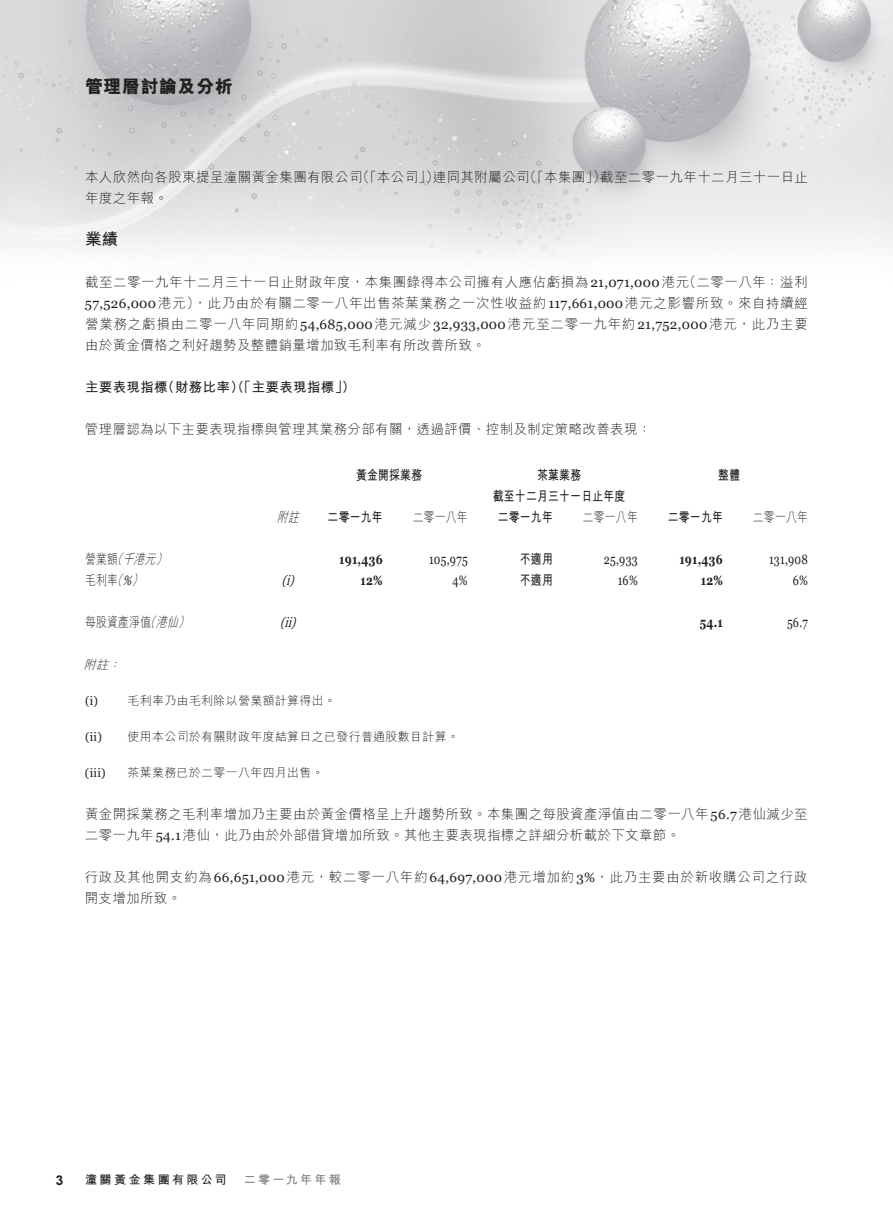
<style>
.page{position:relative;width:893px;height:1212px;background:#fff}
.page>*{position:absolute;margin:0;border:0;box-sizing:border-box;transform-origin:0 0}
.t1{font:800 18px "M Hei HK";letter-spacing:.03em;color:#231f20}
.t2{font:700 16.5px "M Hei HK";color:#231f20}
.t3{font:300 13.5px/21px "M Hei HK";letter-spacing:.03em;color:#231f20}
.t4{font:300 13.5px/21px "M Hei HK";letter-spacing:.05em;color:#231f20}
.t5{font:700 13.5px "M Hei HK";letter-spacing:.025em;color:#231f20;scale:.8 1}
.t6{font:300 13.5px "M Hei HK";letter-spacing:.03em;color:#231f20;scale:.8 1}
.t7{font:13.5px "Georgia";letter-spacing:.025em;color:#231f20;scale:.8 1}
.t8{font:700 13.5px "Georgia";letter-spacing:.025em;color:#231f20;scale:.8 1}
.t9{font:700 13.5px "M Hei HK";letter-spacing:.025em;color:#231f20}
.t10{font:italic 300 13.5px "M Hei HK";color:#231f20;scale:.8 1}
.t11{font:italic 13.5px "Georgia";color:#231f20;scale:.8 1}
.t12{font:700 13.5px "Arial";color:#231f20}
.t13{font:300 12px "M Hei HK";letter-spacing:.025em;color:#231f20}
.t14{font:12px "Georgia";color:#231f20}
.t15{font:700 12px "M Hei HK";letter-spacing:.205em;color:#231f20}
.t16{font:700 12px "M Hei HK";letter-spacing:.19em;color:#76787b}
.t17{font:italic 300 12px "M Hei HK";color:#231f20}
.s1{font-family:"Georgia";font-weight:400}
.s2{font-style:italic}
.s3{font-family:"Georgia";font-weight:400;font-style:italic}
</style>
<div class="page">
<img style="left:0;top:0;width:893px;height:257px">
<h1 class="t1" style="left:85px;top:74px;width:149px">管理層討論及分析</h1>
<p class="t3" style="left:356px;top:166px;width:85px">（「本公司」）</p>
<p class="t3" style="left:523px;top:166px;width:85px">（「本集團」）</p>
<p class="t3" style="left:433px;top:166px;width:98px">連同其附屬公司</p>
<p class="t3" style="left:85px;top:166px;width:279px">本人欣然向各股東提呈潼關黃金集團有限公司年度之年報。</p>
<p class="t2" style="left:85px;top:227px;width:35px">業績</p>
<p class="t3" style="left:600px;top:166px;width:209px">截至二零一九年十二月三十一日止</p>
<p class="t3" style="left:85px;top:271px;width:725px">截至二零一九年十二月三十一日止財政年度，本集團錄得本公司擁有人應佔虧損為<span class="s1">21,071,000</span>港元<br><span class="s1">57,526,000</span>港元，）此乃由於有關二零一八年出售茶葉業務之一次性收益約<span class="s1">117,661,000</span>港元之影響所致。來自持續經營業務之虧損由二零一八年同期約<span class="s1">54,685,000</span>港元減少<span class="s1">32,933,000</span>港元至二零一九年約<span class="s1">21,752,000</span>港元，此乃主要由於黃金價格之利好趨勢及整體銷量增加致毛利率有所改善所致。</p>
<p class="t9" style="left:161px;top:377px;width:196px">（財務比率）（「主要表現指標 (「</p>
<p class="t3" style="left:683px;top:271px;width:102px">（二零一八年 ﹕</p>
<p class="t3" style="left:780px;top:271px;width:29px">溢利</p>
<p class="t9" style="left:85px;top:377px;width:84px">主要表現指標</p>
<p class="t3" style="left:85px;top:418px;width:568px">管理層認為以下主要表現指標與管理其業務分部有關，透過評價、控制及制定策略改善表現：</p>
<p class="t5" style="left:356px;top:466px;width:84px">黃金開採業務</p>
<p class="t5" style="left:537px;top:466px;width:57px">茶葉業務</p>
<p class="t5" style="left:718px;top:466px;width:29px">整體</p>
<p class="t5" style="left:493px;top:487px;width:167px">截至十二月三十一日止年度</p>
<p class="t10" style="left:277px;top:508px;width:35px">附註</p>
<p class="t5" style="left:328px;top:508px;width:70px">二零一九年</p>
<p class="t6" style="left:413px;top:508px;width:70px">二零一八年</p>
<p class="t5" style="left:498px;top:508px;width:70px">二零一九年</p>
<p class="t6" style="left:583px;top:508px;width:70px">二零一八年</p>
<p class="t5" style="left:668px;top:508px;width:70px">二零一九年</p>
<p class="t6" style="left:753px;top:508px;width:70px">二零一八年</p>
<p class="t10" style="left:111px;top:550px;width:21px">（</p>
<p class="t10" style="left:156px;top:550px;width:21px">）</p>
<p class="t6" style="left:85px;top:550px;width:95px">營業額<span class="s2">千港元</span></p>
<p class="t8" style="left:339px;top:551px;width:56px">191,436</p>
<p class="t7" style="left:429px;top:552px;width:50px">105,975</p>
<p class="t5" style="left:520px;top:550px;width:43px">不適用</p>
<p class="t7" style="left:604px;top:552px;width:44px">25,933</p>
<p class="t8" style="left:679px;top:551px;width:56px">191,436</p>
<p class="t7" style="left:769px;top:552px;width:50px">131,908</p>
<p class="t10" style="left:111px;top:571px;width:46px">（）</p>
<p class="t11" style="left:282px;top:573px;width:12px">(</p>
<p class="t6" style="left:85px;top:571px;width:65px">毛利率 <span class="s3">%</span></p>
<p class="t11" style="left:286px;top:573px;width:17px">)i</p>
<p class="t8" style="left:361px;top:572px;width:29px">12%</p>
<p class="t7" style="left:453px;top:573px;width:20px">4%</p>
<p class="t5" style="left:520px;top:571px;width:43px">不適用</p>
<p class="t7" style="left:618px;top:573px;width:27px">16%</p>
<p class="t8" style="left:701px;top:572px;width:29px">12%</p>
<p class="t7" style="left:793px;top:573px;width:20px">6%</p>
<p class="t10" style="left:145px;top:613px;width:21px">（</p>
<p class="t10" style="left:178px;top:613px;width:21px">）</p>
<p class="t11" style="left:280px;top:615px;width:12px">(</p>
<p class="t6" style="left:85px;top:613px;width:123px">每股資產淨值<span class="s2">港仙</span></p>
<p class="t11" style="left:284px;top:615px;width:21px">(i i</p>
<p class="t8" style="left:700px;top:614px;width:30px">54.1</p>
<p class="t7" style="left:787px;top:615px;width:28px">56.7</p>
<p class="t17" style="left:84px;top:656px;width:30px">附註</p>
<p class="t17" style="left:108px;top:656px;width:18px">：</p>
<p class="t14" style="left:85px;top:694px;width:15px">i( )</p>
<p class="t13" style="left:128px;top:692px;width:210px">毛利率乃由毛利除以營業額計算得出。</p>
<p class="t14" style="left:85px;top:730px;width:18px">(ii)</p>
<p class="t13" style="left:128px;top:728px;width:333px">使用本公司於有關財政年度結算日之已發行普通股數目計算。</p>
<p class="t13" style="left:127px;top:764px;width:198px">茶葉業務已於二零一八年四月出售。</p>
<p class="t14" style="left:85px;top:766px;width:22px">(iii)</p>
<p class="t3" style="left:85px;top:803px;width:724px">黃金開採業務之毛利率增加乃主要由於黃金價格呈上升趨勢所致。本集團之每股資產淨值由二零一八年<span class="s1">56.7</span>港仙減少至二零一九年<span class="s1">54.1</span>港仙，此乃由於外部借貸增加所致。其他主要表現指標之詳細分析載於下文章節。</p>
<p class="t4" style="left:85px;top:866px;width:724px">行政及其他開支約為<span class="s1">66,651,000</span>港元，較二零一八年約<span class="s1">64,697,000</span>港元增加約<span class="s1">3%</span>，此乃主要由於新收購公司之行政開支增加所致。</p>
<p class="t12" style="left:56px;top:1171px;width:9px">3</p>
<p class="t15" style="left:85px;top:1171px;width:143px">潼關黃金集團有限公司</p>
<p class="t16" style="left:244px;top:1171px;width:99px">二零一九年年報</p>
</div>
